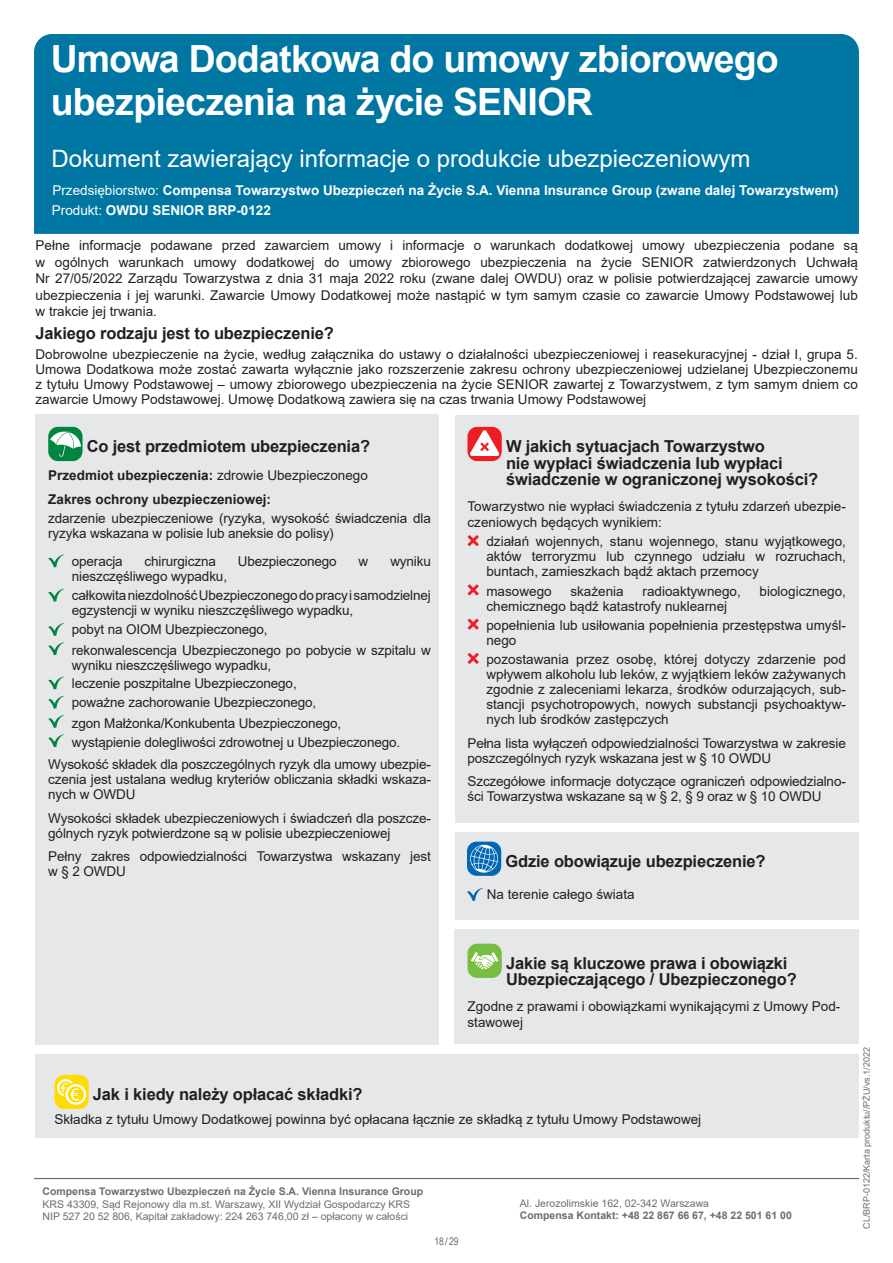
<style>
.page{position:relative;width:893px;height:1263px;background:#fff}
.page>*{position:absolute;margin:0;border:0;box-sizing:border-box;transform-origin:0 0}
.t1{font:700 37.5px/43.5px "Arial";letter-spacing:-.025em;color:#fff}
.t2{font:24px "Arial";color:#fff}
.t3{font:700 16.5px/16.5px "Arial";letter-spacing:-.01em;color:#231f20}
.t4{font:13.5px/15px "Arial";letter-spacing:-.01em;color:#231f20}
.t5{font:700 13.5px/20.2px "Arial";color:#fff}
.t6{font:700 13.5px/23.5px "Arial";color:#231f20}
.t7{font:10.5px/12.6px "Arial";color:#6c6d70}
.t8{font:700 10.5px "Arial";color:#6c6d70}
.t9{font:10.5px "Arial Narrow";color:#6c6d70}
.t10{font:9px "Arial";color:#6c6d70}
.s1{font-weight:400}
</style>
<div class="page">
<svg style="left:445px;top:1237px;width:3px;height:8px"></svg>
<div style="left:34px;top:34px;width:825px;height:200px;background:#0076a3"></div>
<div style="left:36px;top:415px;width:403px;height:630px;background:#e6e7e9"></div>
<div style="left:48px;top:427px;width:35px;height:34px;background:#008540;border-radius:10px"></div>
<svg style="left:50px;top:430px;width:31px;height:27px"></svg>
<svg style="left:48px;top:554px;width:17px;height:13px"></svg>
<svg style="left:48px;top:589px;width:17px;height:13px"></svg>
<svg style="left:48px;top:623px;width:17px;height:13px"></svg>
<svg style="left:48px;top:642px;width:17px;height:13px"></svg>
<svg style="left:48px;top:676px;width:17px;height:13px"></svg>
<svg style="left:48px;top:696px;width:17px;height:13px"></svg>
<svg style="left:48px;top:715px;width:17px;height:13px"></svg>
<svg style="left:48px;top:734px;width:17px;height:13px"></svg>
<div style="left:455px;top:415px;width:404px;height:407px;background:#e6e7e9"></div>
<div style="left:467px;top:427px;width:35px;height:34px;background:#ee1d23;border-radius:10px"></div>
<svg style="left:469px;top:430px;width:31px;height:26px"></svg>
<svg style="left:467px;top:535px;width:12px;height:11px"></svg>
<svg style="left:467px;top:584px;width:12px;height:12px"></svg>
<svg style="left:467px;top:618px;width:12px;height:12px"></svg>
<svg style="left:467px;top:653px;width:12px;height:11px"></svg>
<div style="left:455px;top:832px;width:404px;height:87px;background:#e6e7e9"></div>
<div style="left:467px;top:842px;width:34px;height:34px;background:#0166b3;border-radius:10px"></div>
<svg style="left:469px;top:845px;width:30px;height:29px"></svg>
<svg style="left:467px;top:888px;width:16px;height:13px"></svg>
<div style="left:455px;top:929px;width:404px;height:115px;background:#e6e7e9"></div>
<div style="left:467px;top:944px;width:35px;height:34px;background:#77bd42;border-radius:10px"></div>
<svg style="left:471px;top:952px;width:27px;height:17px"></svg>
<div style="left:36px;top:1054px;width:823px;height:84px;background:#e6e7e9"></div>
<div style="left:54px;top:1075px;width:35px;height:34px;background:#ffdc01;border-radius:10px"></div>
<svg style="left:57px;top:1079px;width:29px;height:26px"></svg>
<hr style="left:34px;top:1178px;width:825px;height:1px;background:#6c6d70">
<h1 class="t1" style="left:51px;top:37px;width:729px">Umowa Dodatkowa do umowy zbiorowego ubezpieczenia na życie SENIOR</h1>
<h2 class="t2" style="left:51px;top:142px;width:700px">Dokument zawierający informacje o produkcie ubezpieczeniowym</h2>
<p class="t5" style="left:52px;top:180px;width:788px"><span class="s1">Przedsiębiorstwo:</span> Compensa Towarzystwo Ubezpieczeń na Życie S.A. Vienna Insurance Group (zwane dalej Towarzystwem)<br><span class="s1">Produkt:</span> OWDU SENIOR BRP-0122</p>
<p class="t4" style="left:35px;top:237px;width:824px;line-height:16.5px;text-align:justify">Pełne informacje podawane przed zawarciem umowy i informacje o warunkach dodatkowej umowy ubezpieczenia podane są w ogólnych warunkach umowy dodatkowej do umowy zbiorowego ubezpieczenia na życie SENIOR zatwierdzonych Uchwałą Nr 27/05/2022 Zarządu Towarzystwa z dnia 31 maja 2022 roku (zwane dalej OWDU) oraz w polisie potwierdzającej zawarcie umowy ubezpieczenia i jej warunki. Zawarcie Umowy Dodatkowej może nastąpić w tym samym czasie co zawarcie Umowy Podstawowej lub w trakcie jej trwania.</p>
<p class="t3" style="left:36px;top:326px;width:300px">Jakiego rodzaju jest to ubezpieczenie?</p>
<p class="t4" style="left:36px;top:346px;width:824px;text-align:justify">Dobrowolne ubezpieczenie na życie, według załącznika do ustawy o działalności ubezpieczeniowej i reasekuracyjnej - dział I, grupa 5.<br>Umowa Dodatkowa może zostać zawarta wyłącznie jako rozszerzenie zakresu ochrony ubezpieczeniowej udzielanej Ubezpieczonemu z tytułu Umowy Podstawowej – umowy zbiorowego ubezpieczenia na życie SENIOR zawartej z Towarzystwem, z tym samym dniem co zawarcie Umowy Podstawowej. Umowę Dodatkową zawiera się na czas trwania Umowy Podstawowej</p>
<p class="t3" style="left:87px;top:438px;width:285px">Co jest przedmiotem ubezpieczenia?</p>
<p class="t6" style="left:48px;top:464px;width:321px">Przedmiot ubezpieczenia: <span class="s1">zdrowie Ubezpieczonego<br></span>Zakres ochrony ubezpieczeniowej:</p>
<p class="t4" style="left:48px;top:511px;width:384px">zdarzenie ubezpieczeniowe (ryzyka, wysokość świadczenia dla ryzyka wskazana w polisie lub aneksie do polisy)</p>
<p class="t4" style="left:72px;top:553px;width:52px">operacja</p>
<p class="t4" style="left:145px;top:553px;width:73px">chirurgiczna</p>
<p class="t4" style="left:238px;top:553px;width:100px">Ubezpieczonego</p>
<p class="t4" style="left:359px;top:553px;width:11px">w</p>
<p class="t4" style="left:390px;top:553px;width:42px">wyniku</p>
<p class="t4" style="left:72px;top:566px;width:360px;line-height:19.2px">nieszczęśliwego wypadku,<br>całkowita niezdolność Ubezpieczonego do pracy i samodzielnej</p>
<p class="t4" style="left:72px;top:601px;width:283px;line-height:19.2px">egzystencji w wyniku nieszczęśliwego wypadku, pobyt na OIOM Ubezpieczonego,</p>
<p class="t4" style="left:72px;top:643px;width:360px">rekonwalescencja Ubezpieczonego po pobycie w szpitalu w wyniku nieszczęśliwego wypadku,</p>
<p class="t4" style="left:72px;top:673px;width:246px;line-height:19.2px">leczenie poszpitalne Ubezpieczonego, poważne zachorowanie Ubezpieczonego,</p>
<p class="t4" style="left:72px;top:713px;width:330px;line-height:19.2px">zgon Małżonka/Konkubenta Ubezpieczonego, wystąpienie dolegliwości zdrowotnej u Ubezpieczonego.</p>
<p class="t4" style="left:48px;top:757px;width:384px;text-align:justify">Wysokość składek dla poszczególnych ryzyk dla umowy ubezpie&shy;czenia jest ustalana według kryteriów obliczania składki wskaza&shy;nych w OWDU</p>
<p class="t4" style="left:48px;top:810px;width:384px">Wysokości składek ubezpieczeniowych i świadczeń dla poszcze&shy;gólnych ryzyk potwierdzone są w polisie ubezpieczeniowej</p>
<p class="t4" style="left:48px;top:849px;width:384px">Pełny zakres odpowiedzialności Towarzystwa wskazany jest w § 2 OWDU</p>
<p class="t3" style="left:506px;top:438px;width:314px">W jakich sytuacjach Towarzystwo<br>nie wypłaci świadczenia lub wypłaci świadczenie w ograniczonej wysokości?</p>
<p class="t4" style="left:467px;top:497px;width:380px;line-height:16.5px">Towarzystwo nie wypłaci świadczenia z tytułu zdarzeń ubezpie&shy;czeniowych będących wynikiem:</p>
<p class="t4" style="left:486px;top:534px;width:361px;text-align:justify">działań wojennych, stanu wojennego, stanu wyjątkowego, aktów terroryzmu lub czynnego udziału w rozruchach, buntach, zamieszkach bądź aktach przemocy</p>
<p class="t4" style="left:486px;top:583px;width:67px">masowego</p>
<p class="t4" style="left:570px;top:583px;width:55px">skażenia</p>
<p class="t4" style="left:642px;top:583px;width:100px">radioaktywnego,</p>
<p class="t4" style="left:760px;top:583px;width:88px">biologicznego,</p>
<p class="t4" style="left:486px;top:596px;width:361px;line-height:19.2px">chemicznego bądź katastrofy nuklearnej<br>popełnienia lub usiłowania popełnienia przestępstwa umyśl-</p>
<p class="t4" style="left:486px;top:630px;width:361px;line-height:19.2px">nego<br>pozostawania przez osobę, której dotyczy zdarzenie pod</p>
<p class="t4" style="left:486px;top:667px;width:361px;text-align:justify">wpływem alkoholu lub leków, z wyjątkiem leków zażywanych zgodnie z zaleceniami lekarza, środków odurzających, sub&shy;stancji psychotropowych, nowych substancji psychoaktyw&shy;nych lub środków zastępczych</p>
<p class="t4" style="left:467px;top:735px;width:380px">Pełna lista wyłączeń odpowiedzialności Towarzystwa w zakresie poszczególnych ryzyk wskazana jest w § 10 OWDU</p>
<p class="t4" style="left:467px;top:774px;width:380px">Szczegółowe informacje dotyczące ograniczeń odpowiedzialno&shy;ści Towarzystwa wskazane są w § 2, § 9 oraz w § 10 OWDU</p>
<p class="t3" style="left:505px;top:853px;width:262px">Gdzie obowiązuje ubezpieczenie?</p>
<p class="t4" style="left:487px;top:887px;width:149px">Na terenie całego świata</p>
<p class="t3" style="left:506px;top:955px;width:292px">Jakie są kluczowe prawa i obowiązki<br>Ubezpieczającego / Ubezpieczonego?</p>
<p class="t4" style="left:467px;top:998px;width:374px;line-height:16.5px">Zgodne z prawami i obowiązkami wynikającymi z Umowy Pod&shy;stawowej</p>
<p class="t3" style="left:93px;top:1086px;width:271px">Jak i kiedy należy opłacać składki?</p>
<p class="t4" style="left:54px;top:1112px;width:648px">Składka z tytułu Umowy Dodatkowej powinna być opłacana łącznie ze składką z tytułu Umowy Podstawowej</p>
<p class="t8" style="left:43px;top:1184px;width:382px">Compensa Towarzystwo Ubezpieczeń na Życie S.A. Vienna Insurance Group</p>
<p class="t7" style="left:43px;top:1198px;width:369px">KRS 43309, Sąd Rejonowy dla m.st. Warszawy, XII Wydział Gospodarczy KRS<br>NIP 527 20 52 806, Kapitał zakładowy: 224 263 746,00 zł ‒ opłacony w całości</p>
<p class="t7" style="left:520px;top:1197px;width:191px">Al. Jerozolimskie 162, 02-342 Warszawa</p>
<p class="t8" style="left:520px;top:1208px;width:273px">Compensa Kontakt: +48 22 867 66 67, +48 22 501 61 00</p>
<p class="t9" style="left:434px;top:1234px;width:26px">18 29</p>
<p class="t10" style="left:860px;top:1229px;width:183px;rotate:-90deg">CL/BRP-0122/Karta produktu//PŻU/vs.1/2022</p>
</div>
